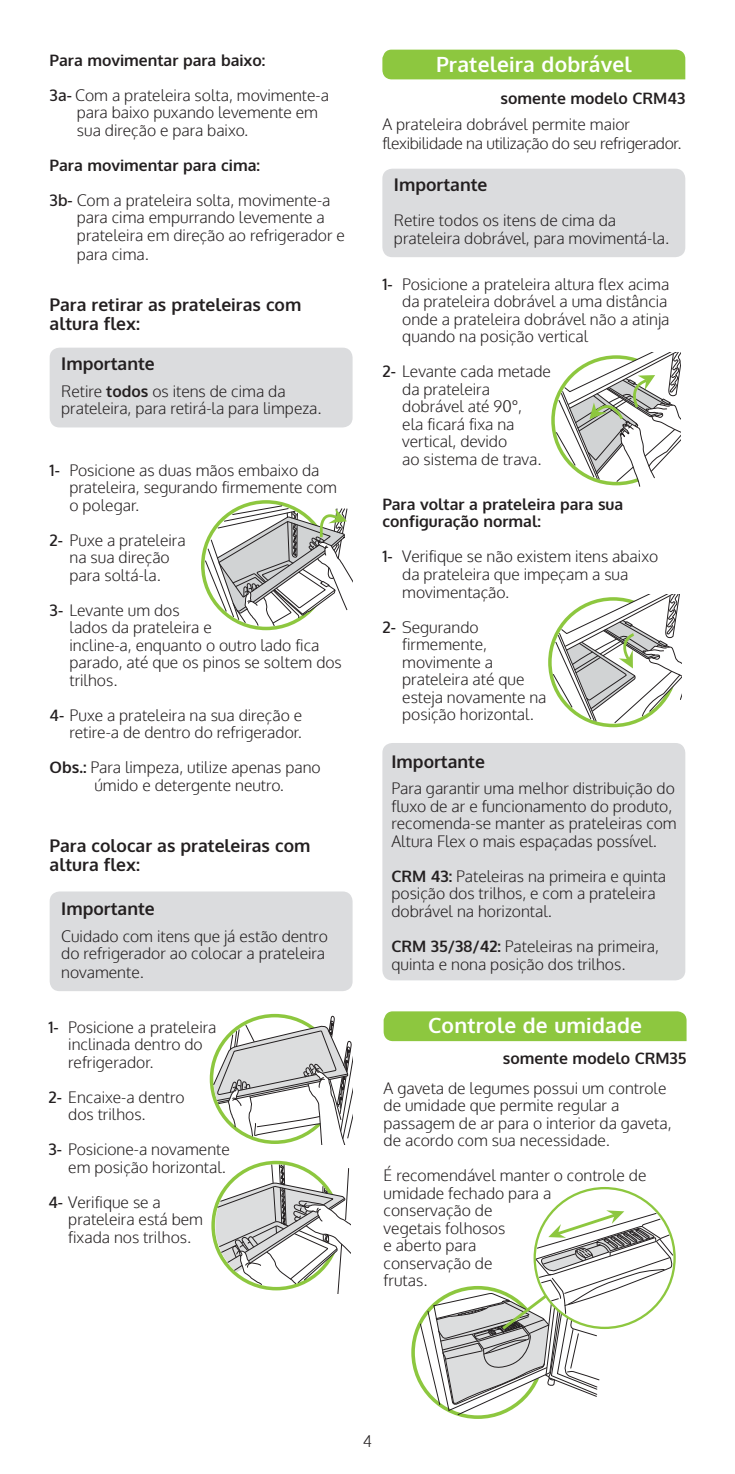
<style>
.page{position:relative;width:735px;height:1474px;background:#fff}
.page>*{position:absolute;margin:0;border:0;box-sizing:border-box;transform-origin:0 0}
.t1{font:700 21px "Oxygen";letter-spacing:.01em;color:#fff}
.t2{font:700 17.5px/19.2px "Oxygen";color:#231f20}
.t3{font:300 15.75px/17.5px "Oxygen";color:#231f20}
.t4{font:700 15.75px/17.5px "Oxygen";color:#231f20}
.t5{font:300 15.75px/19.2px "Oxygen";letter-spacing:-.02em;color:#231f20}
.s1{font-weight:500}
.s2{font-weight:700}
</style>
<div class="page">
<div style="left:50px;top:347px;width:302px;height:80px;background:#dbdcde;border-radius:10px"></div>
<svg style="left:205px;top:505px;width:147px;height:126px"></svg>
<div style="left:50px;top:891px;width:302px;height:100px;background:#dbdcde;border-radius:10px"></div>
<div style="left:382px;top:50px;width:303px;height:29px;background:#8dc73f"></div>
<div style="left:382px;top:169px;width:303px;height:88px;background:#dbdcde;border-radius:10px"></div>
<svg style="left:555px;top:352px;width:125px;height:135px"></svg>
<svg style="left:552px;top:594px;width:128px;height:129px"></svg>
<div style="left:382px;top:743px;width:303px;height:237px;background:#dbdcde;border-radius:10px"></div>
<svg style="left:213px;top:989px;width:139px;height:155px"></svg>
<svg style="left:211px;top:1164px;width:139px;height:129px"></svg>
<div style="left:383px;top:1011px;width:303px;height:30px;background:#8dc73f"></div>
<svg style="left:419px;top:1210px;width:254px;height:205px"></svg>
<p class="t4" style="left:50px;top:51px;width:217px">Para movimentar para baixo:</p>
<p class="t3" style="left:77px;top:86px;width:253px;text-indent:-27px"><span class="s1">3a-</span> Com a prateleira solta, movimente-a para baixo puxando levemente em sua direção e para baixo.</p>
<p class="t4" style="left:50px;top:156px;width:212px">Para movimentar para cima:</p>
<p class="t3" style="left:77px;top:191px;width:269px;text-indent:-27px"><span class="s1">3b-</span> Com a prateleira solta, movimente-a para cima empurrando levemente a prateleira em direção ao refrigerador e</p>
<p class="t3" style="left:77px;top:245px;width:73px">para cima.</p>
<p class="t2" style="left:50px;top:294px;width:253px">Para retirar as prateleiras com altura flex:</p>
<p class="t2" style="left:61px;top:354px;width:95px">Importante</p>
<p class="t3" style="left:61px;top:381px;width:261px">Retire <span class="s2">todos</span> os itens de cima da prateleira, para retirá-la para limpeza.</p>
<p class="t3" style="left:69px;top:461px;width:269px;text-indent:-20px"><span class="s1">1-</span> Posicione as duas mãos embaixo da prateleira, segurando firmemente com o polegar.</p>
<p class="t3" style="left:50px;top:531px;width:137px;text-align:center"><span class="s1">2-</span> Puxe a prateleira na sua direção<br>para soltá-la.</p>
<p class="t3" style="left:69px;top:601px;width:274px;text-indent:-20px"><span class="s1">3-</span> Levante um dos<br>lados da prateleira e<br>incline-a, enquanto o outro lado fica parado, até que os pinos se soltem dos trilhos.</p>
<p class="t3" style="left:50px;top:706px;width:254px;text-align:right"><span class="s1">4-</span> Puxe a prateleira na sua direção e retire-a de dentro do refrigerador.</p>
<p class="t3" style="left:50px;top:758px;width:272px;text-align:center"><span class="s2">Obs.:</span> Para limpeza, utilize apenas pano úmido e detergente neutro.</p>
<p class="t2" style="left:50px;top:835px;width:262px">Para colocar as prateleiras com altura flex:</p>
<p class="t2" style="left:61px;top:898px;width:95px">Importante</p>
<p class="t3" style="left:61px;top:926px;width:268px">Cuidado com itens que já estão dentro do refrigerador ao colocar a prateleira</p>
<p class="t3" style="left:61px;top:963px;width:84px">novamente.</p>
<p class="t3" style="left:68px;top:1017px;width:150px;text-indent:-20px"><span class="s1">1-</span> Posicione a prateleira inclinada dentro do refrigerador.</p>
<p class="t3" style="left:68px;top:1087px;width:118px;text-indent:-20px"><span class="s1">2-</span> Encaixe-a dentro dos trilhos.</p>
<p class="t3" style="left:48px;top:1140px;width:183px;text-align:right"><span class="s1">3-</span> Posicione-a novamente em posição horizontal.</p>
<p class="t3" style="left:68px;top:1192px;width:136px;text-indent:-20px"><span class="s1">4-</span> Verifique se a prateleira está bem fixada nos trilhos.</p>
<h1 class="t1" style="left:436px;top:50px;width:197px">Prateleira dobrável</h1>
<p class="t4" style="left:500px;top:89px;width:186px">somente modelo CRM43</p>
<p class="t5" style="left:382px;top:114px;width:300px">A prateleira dobrável permite maior flexibilidade na utilização do seu refrigerador.</p>
<p class="t2" style="left:394px;top:175px;width:95px">Importante</p>
<p class="t3" style="left:394px;top:211px;width:276px">Retire todos os itens de cima da prateleira dobrável, para movimentá-la.</p>
<p class="t3" style="left:402px;top:274px;width:268px;text-indent:-20px"><span class="s1">1-</span> Posicione a prateleira altura flex acima da prateleira dobrável a uma distância onde a prateleira dobrável não a atinja quando na posição vertical</p>
<p class="t3" style="left:402px;top:362px;width:150px;text-indent:-20px"><span class="s1">2-</span> Levante cada metade da prateleira dobrável até 90°,<br>ela ficará fixa na vertical, devido<br>ao sistema de trava.</p>
<p class="t4" style="left:382px;top:495px;width:242px">Para voltar a prateleira para sua configuração normal:</p>
<p class="t3" style="left:402px;top:547px;width:257px;text-indent:-20px"><span class="s1">1-</span> Verifique se não existem itens abaixo da prateleira que impeçam a sua movimentação.</p>
<p class="t3" style="left:402px;top:617px;width:146px;text-indent:-20px"><span class="s1">2-</span> Segurando firmemente, movimente a prateleira até que esteja novamente na posição horizontal.</p>
<p class="t2" style="left:391px;top:751px;width:95px">Importante</p>
<p class="t3" style="left:391px;top:779px;width:287px">Para garantir uma melhor distribuição do fluxo de ar e funcionamento do produto, recomenda-se manter as prateleiras com Altura Flex o mais espaçadas possível.</p>
<p class="t3" style="left:391px;top:867px;width:276px"><span class="s2">CRM 43:</span> Pateleiras na primeira e quinta posição dos trilhos, e com a prateleira dobrável na horizontal.</p>
<p class="t3" style="left:391px;top:937px;width:269px"><span class="s2">CRM 35/38/42:</span> Pateleiras na primeira, quinta e nona posição dos trilhos.</p>
<h1 class="t1" style="left:428px;top:1011px;width:215px">Controle de umidade</h1>
<p class="t4" style="left:502px;top:1048px;width:185px">somente modelo CRM35</p>
<p class="t3" style="left:383px;top:1078px;width:289px">A gaveta de legumes possui um controle de umidade que permite regular a passagem de ar para o interior da gaveta, de acordo com sua necessidade.</p>
<p class="t3" style="left:383px;top:1166px;width:264px">É recomendável manter o controle de umidade fechado para a<br>conservação de<br>vegetais folhosos<br>e aberto para<br>conservação de<br>frutas.</p>
<p class="t3" style="left:363px;top:1432px;width:11px">4</p>
</div>
